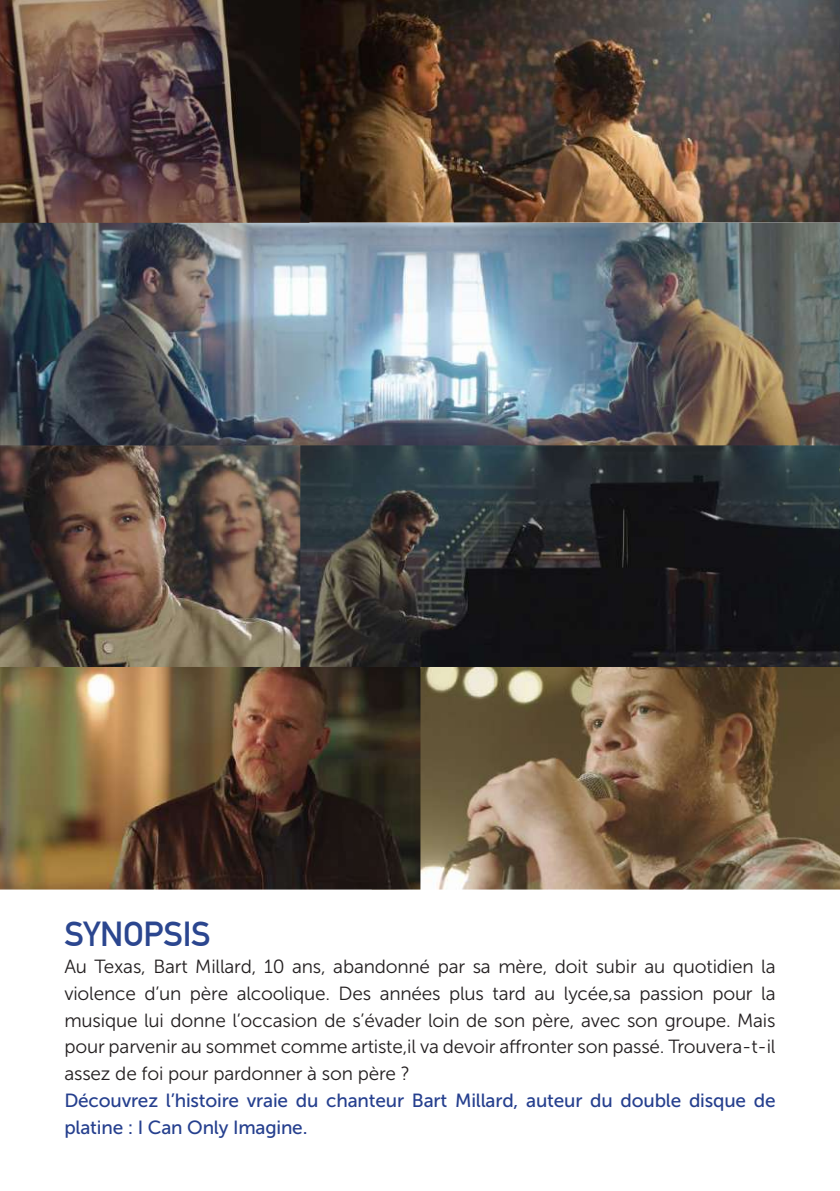
<style>
.page{position:relative;width:840px;height:1191px;background:#fff}
.page>*{position:absolute;margin:0;border:0;box-sizing:border-box;transform-origin:0 0}
.t1{font:700 34px "DIN Alternate";letter-spacing:-.01em;color:#2b468f}
.t2{font:19px/26.8px "Museo Sans 300";letter-spacing:-.01em;color:#231f20;text-align:justify}
.t3{font:19px/26.8px "Museo Sans 500";letter-spacing:-.01em;color:#253f8e}
</style>
<div class="page">
<img style="left:0;top:445px;width:300px;height:222px">
<img style="left:300px;top:445px;width:539px;height:222px">
<img style="left:0;top:0;width:300px;height:223px">
<img style="left:300px;top:0;width:539px;height:223px">
<img style="left:420px;top:667px;width:419px;height:222px">
<img style="left:0;top:223px;width:839px;height:222px">
<img style="left:0;top:667px;width:420px;height:222px">
<h1 class="t1" style="left:64px;top:908px;width:148px">SYNOPSIS</h1>
<p class="t2" style="left:64px;top:953px;width:712px">Au Texas, Bart Millard, 10 ans, abandonné par sa mère, doit subir au quotidien la violence d’un père alcoolique. Des années plus tard au lycée,sa passion pour la musique lui donne l’occasion de s’évader loin de son père, avec son groupe. Mais pour parvenir au sommet comme artiste,il va devoir affronter son passé. Trouvera-t-il assez de foi pour pardonner à son père ?</p>
<p class="t3" style="left:64px;top:1087px;width:712px">Découvrez l’histoire vraie du chanteur Bart Millard, auteur du double disque de platine : I Can Only Imagine.</p>
</div>
